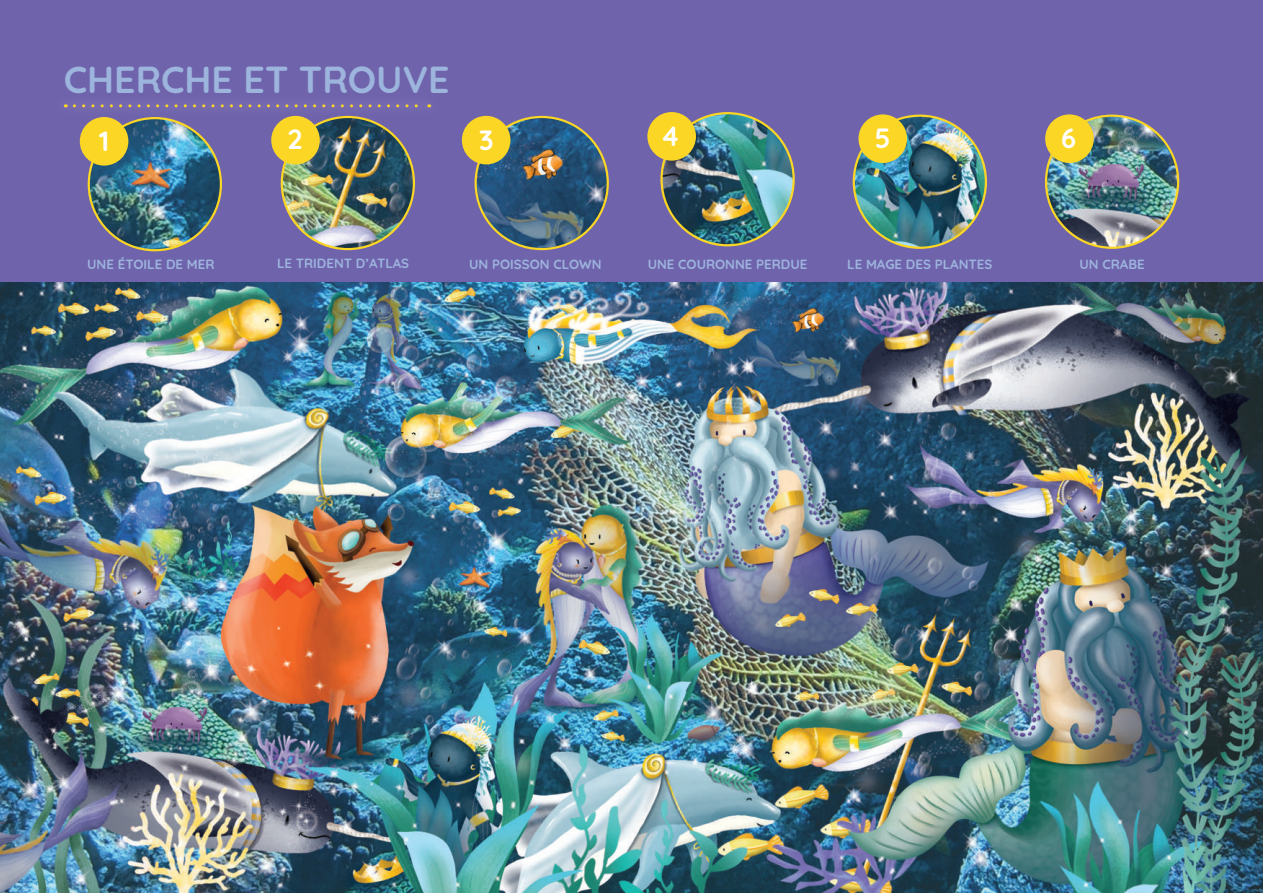
<style>
.page{position:relative;width:1263px;height:893px;background:#fff}
.page>*{position:absolute;margin:0;border:0;box-sizing:border-box;transform-origin:0 0}
.t1{font:700 37.5px "Quicksand";color:#9db4dd}
.t2{font:700 27.75px "Quicksand";color:#fff}
.t3{font:700 13.35px "Quicksand";color:#9db4dd}
</style>
<div class="page">
<div style="left:0;top:0;width:1263px;height:283px;background:#6f63ac"></div>
<img style="left:89px;top:118px;width:132px;height:132px;border-radius:66px">
<img style="left:282px;top:117px;width:132px;height:132px;border-radius:66px">
<img style="left:476px;top:117px;width:132px;height:132px;border-radius:66px">
<img style="left:661px;top:113px;width:133px;height:132px;border-radius:65px">
<img style="left:854px;top:116px;width:132px;height:132px;border-radius:66px">
<img style="left:1046px;top:116px;width:132px;height:132px;border-radius:66px">
<div style="left:80px;top:117px;width:48px;height:49px;background:#fcd624;border-radius:50%"></div>
<div style="left:271px;top:116px;width:49px;height:48px;background:#fcd624;border-radius:50%"></div>
<div style="left:462px;top:116px;width:48px;height:48px;background:#fcd624;border-radius:50%"></div>
<div style="left:647px;top:112px;width:49px;height:49px;background:#fcd624;border-radius:50%"></div>
<div style="left:858px;top:114px;width:49px;height:49px;background:#fcd624;border-radius:50%"></div>
<div style="left:1045px;top:114px;width:49px;height:49px;background:#fcd624;border-radius:50%"></div>
<img style="left:0;top:283px;width:1263px;height:610px">
<div style="left:55px;top:96px;width:384px;height:20px;background:#7267ad"></div>
<svg style="left:74px;top:104px;width:356px;height:3px"></svg>
<h1 class="t1" style="left:64px;top:48px;width:387px">CHERCHE ET TROUVE</h1>
<h2 class="t2" style="left:99px;top:118px;width:12px">1</h2>
<h2 class="t2" style="left:287px;top:116px;width:16px">2</h2>
<h2 class="t2" style="left:479px;top:117px;width:16px">3</h2>
<h2 class="t2" style="left:660px;top:113px;width:21px">4</h2>
<h2 class="t2" style="left:875px;top:116px;width:18px">5</h2>
<h2 class="t2" style="left:1061px;top:116px;width:17px">6</h2>
<p class="t3" style="left:87px;top:253px;width:129px">UNE ÉTOILE DE MER</p>
<p class="t3" style="left:277px;top:252px;width:134px">LE TRIDENT D’ATLAS</p>
<p class="t3" style="left:469px;top:253px;width:134px">UN POISSON CLOWN</p>
<p class="t3" style="left:648px;top:253px;width:161px">UNE COURONNE PERDUE</p>
<p class="t3" style="left:847px;top:253px;width:147px">LE MAGE DES PLANTES</p>
<p class="t3" style="left:1079px;top:253px;width:67px">UN CRABE</p>
</div>
